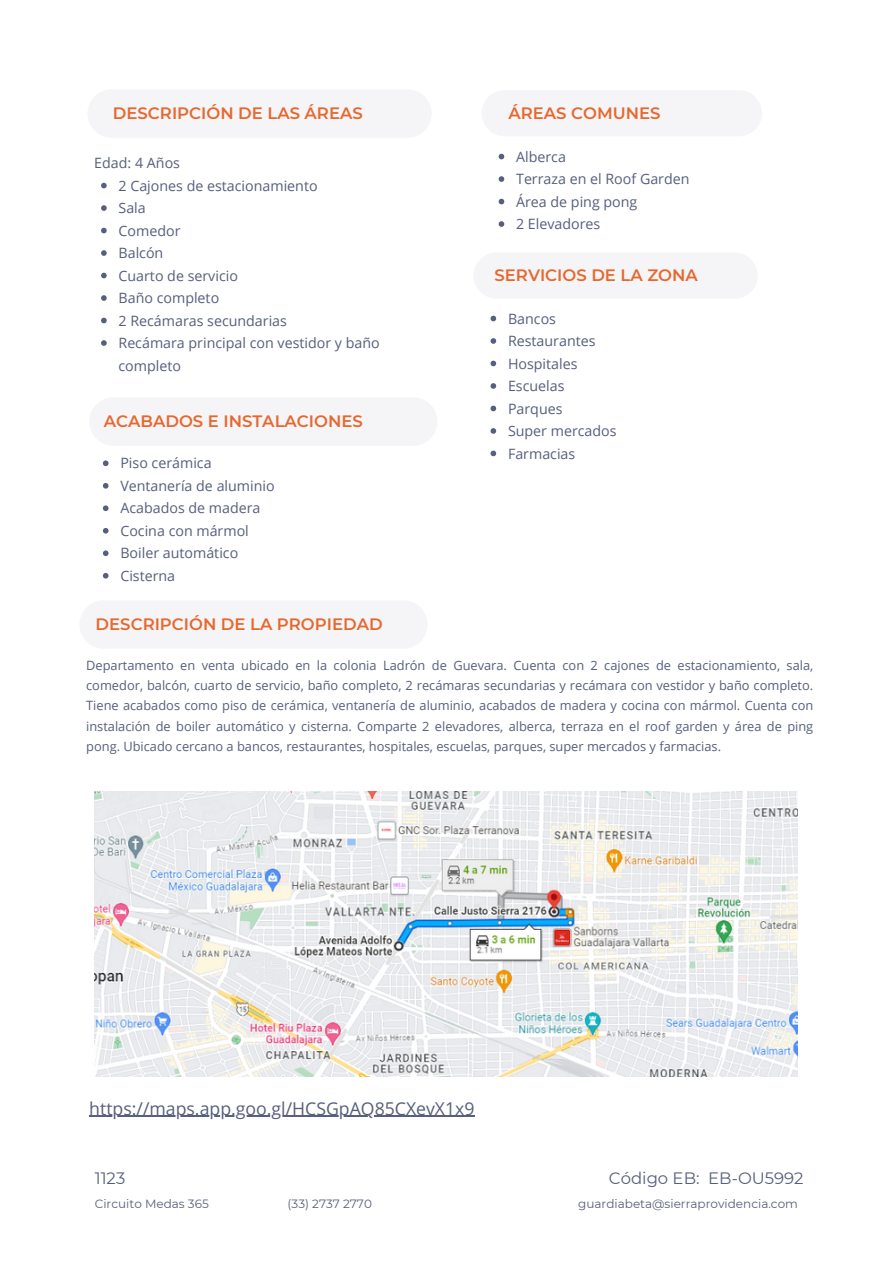
<style>
.page{position:relative;width:893px;height:1264px;background:#fff}
.page>*{position:absolute;margin:0;border:0;box-sizing:border-box;transform-origin:0 0}
.t1{font:17.7px "Open Sans";color:#565f7c}
.t2{font:600 16.5px "Montserrat";color:#e6682f}
.t3{font:16.5px "Montserrat";color:#565f7c}
.t4{font:14.25px/22.5px "Open Sans";color:#565f7c}
.t5{font:12.75px/20.2px "Open Sans";color:#565f7c;text-align:justify}
.t6{font:12px "Montserrat";color:#565f7c}
</style>
<div class="page">
<img style="left:95px;top:791px;width:702px;height:284px">
<div style="left:473px;top:252px;width:284px;height:47px;background:#f5f5f7;border-radius:23px"></div>
<div style="left:481px;top:90px;width:281px;height:46px;background:#f5f5f7;border-radius:23px"></div>
<hr style="left:89px;top:1115px;width:385px;height:1px;background:#565f7c">
<svg style="left:101px;top:183px;width:6px;height:5px"></svg>
<svg style="left:101px;top:205px;width:6px;height:6px"></svg>
<svg style="left:101px;top:228px;width:6px;height:5px"></svg>
<svg style="left:101px;top:250px;width:6px;height:6px"></svg>
<svg style="left:101px;top:273px;width:6px;height:5px"></svg>
<svg style="left:101px;top:295px;width:6px;height:6px"></svg>
<svg style="left:101px;top:318px;width:6px;height:5px"></svg>
<svg style="left:101px;top:340px;width:6px;height:6px"></svg>
<svg style="left:103px;top:460px;width:5px;height:6px"></svg>
<svg style="left:103px;top:483px;width:5px;height:5px"></svg>
<svg style="left:103px;top:505px;width:5px;height:6px"></svg>
<svg style="left:103px;top:528px;width:5px;height:5px"></svg>
<svg style="left:103px;top:550px;width:5px;height:6px"></svg>
<svg style="left:103px;top:573px;width:5px;height:5px"></svg>
<svg style="left:490px;top:316px;width:6px;height:5px"></svg>
<svg style="left:490px;top:338px;width:6px;height:6px"></svg>
<svg style="left:490px;top:360px;width:6px;height:6px"></svg>
<svg style="left:490px;top:383px;width:6px;height:6px"></svg>
<svg style="left:490px;top:405px;width:6px;height:6px"></svg>
<svg style="left:490px;top:428px;width:6px;height:6px"></svg>
<svg style="left:490px;top:450px;width:6px;height:6px"></svg>
<svg style="left:498px;top:154px;width:6px;height:5px"></svg>
<svg style="left:498px;top:176px;width:6px;height:6px"></svg>
<svg style="left:498px;top:199px;width:6px;height:5px"></svg>
<svg style="left:498px;top:221px;width:6px;height:6px"></svg>
<p class="t2" style="left:113px;top:103px;width:251px">DESCRIPCIÓN DE LAS ÁREAS</p>
<p class="t4" style="left:94px;top:151px;width:87px">Edad: 4 Años</p>
<p class="t4" style="left:118px;top:174px;width:200px">2 Cajones de estacionamiento</p>
<p class="t4" style="left:118px;top:196px;width:29px">Sala</p>
<p class="t4" style="left:118px;top:219px;width:63px">Comedor</p>
<p class="t4" style="left:118px;top:241px;width:46px">Balcón</p>
<p class="t4" style="left:118px;top:264px;width:121px">Cuarto de servicio</p>
<p class="t4" style="left:118px;top:286px;width:102px">Baño completo</p>
<p class="t4" style="left:118px;top:309px;width:170px">2 Recámaras secundarias</p>
<p class="t4" style="left:118px;top:331px;width:263px">Recámara principal con vestidor y baño completo</p>
<p class="t2" style="left:104px;top:411px;width:260px">ACABADOS E INSTALACIONES</p>
<p class="t4" style="left:120px;top:451px;width:93px">Piso cerámica</p>
<p class="t4" style="left:120px;top:474px;width:156px">Ventanería de aluminio</p>
<p class="t4" style="left:120px;top:496px;width:142px">Acabados de madera</p>
<p class="t4" style="left:120px;top:519px;width:130px">Cocina con mármol</p>
<p class="t4" style="left:120px;top:541px;width:119px">Boiler automático</p>
<p class="t4" style="left:120px;top:564px;width:56px">Cisterna</p>
<p class="t2" style="left:508px;top:103px;width:153px">ÁREAS COMUNES</p>
<p class="t4" style="left:516px;top:145px;width:51px">Alberca</p>
<p class="t4" style="left:516px;top:167px;width:175px">Terraza en el Roof Garden</p>
<p class="t4" style="left:516px;top:190px;width:123px">Área de ping pong</p>
<p class="t4" style="left:516px;top:212px;width:86px">2 Elevadores</p>
<p class="t2" style="left:494px;top:265px;width:205px">SERVICIOS DE LA ZONA</p>
<p class="t4" style="left:508px;top:307px;width:50px">Bancos</p>
<p class="t4" style="left:508px;top:329px;width:89px">Restaurantes</p>
<p class="t4" style="left:508px;top:352px;width:71px">Hospitales</p>
<p class="t4" style="left:508px;top:374px;width:58px">Escuelas</p>
<p class="t4" style="left:508px;top:397px;width:56px">Parques</p>
<p class="t4" style="left:508px;top:419px;width:110px">Super mercados</p>
<p class="t4" style="left:508px;top:442px;width:69px">Farmacias</p>
<p class="t2" style="left:96px;top:614px;width:288px">DESCRIPCIÓN DE LA PROPIEDAD</p>
<p class="t5" style="left:86px;top:654px;width:728px">Departamento en venta ubicado en la colonia Ladrón de Guevara. Cuenta con 2 cajones de estacionamiento, sala, comedor, balcón, cuarto de servicio, baño completo, 2 recámaras secundarias y recámara con vestidor y baño completo.<br>Tiene acabados como piso de cerámica, ventanería de aluminio, acabados de madera y cocina con mármol. Cuenta con instalación de boiler automático y cisterna. Comparte 2 elevadores, alberca, terraza en el roof garden y área de ping pong. Ubicado cercano a bancos, restaurantes, hospitales, escuelas, parques, super mercados y farmacias.</p>
<p class="t1" style="left:89px;top:1095px;width:387px">https://maps.app.goo.gl/HCSGpAQ85CXevX1x9</p>
<p class="t3" style="left:95px;top:1168px;width:32px">1123</p>
<p class="t3" style="left:609px;top:1168px;width:196px">Código EB: EB-OU5992</p>
<p class="t6" style="left:95px;top:1196px;width:115px">Circuito Medas 365</p>
<p class="t6" style="left:287px;top:1196px;width:86px">(33) 2737 2770</p>
<p class="t6" style="left:578px;top:1196px;width:221px">guardiabeta@sierraprovidencia.com</p>
</div>
